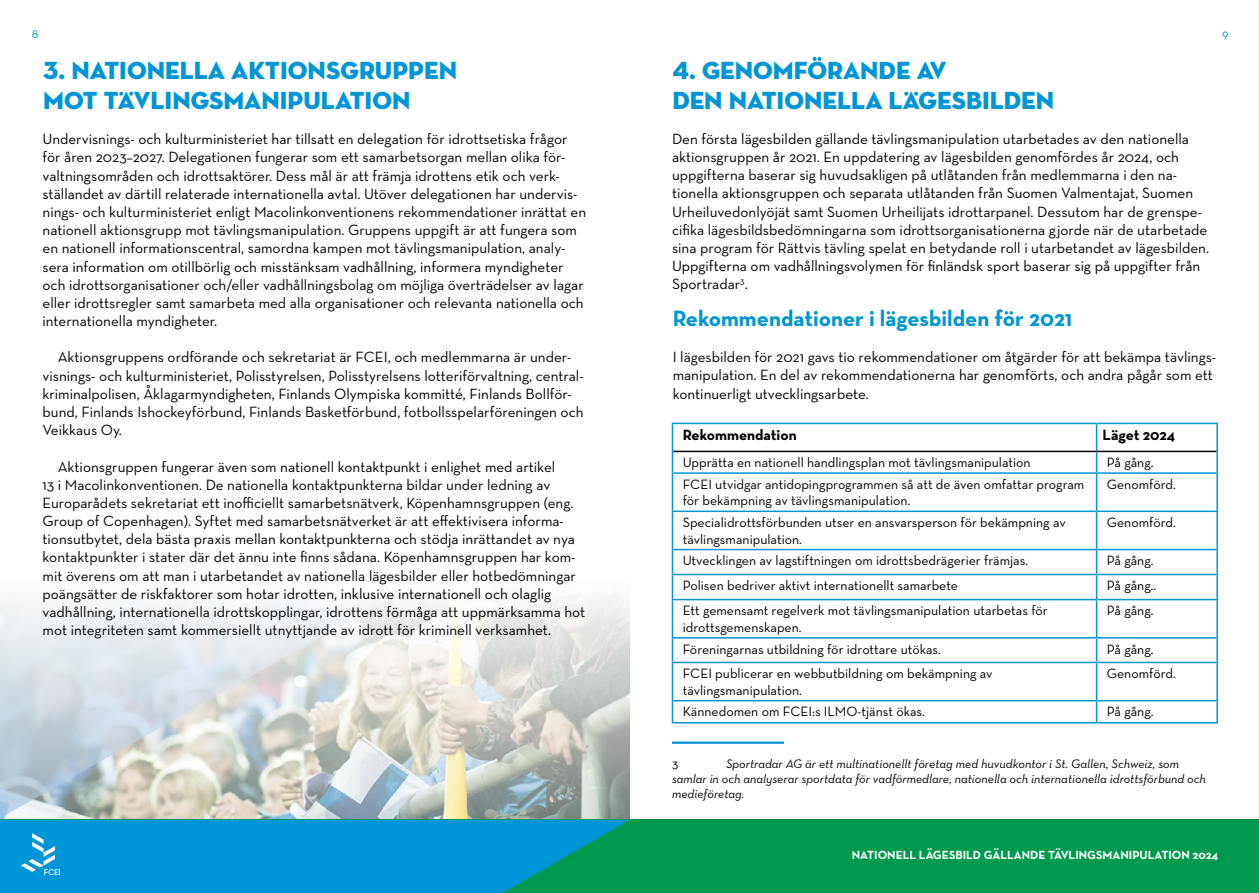
<style>
.page{position:relative;width:1259px;height:893px;background:#fff}
.page>*{position:absolute;margin:0;border:0;box-sizing:border-box;transform-origin:0 0}
.Otsikko_H1{font:25.2px "Neutra Disp Titling";color:#0095d6}
.Väliotsikko{font:700 22.65px "Neutra Text";color:#0095d6}
.Leipis{font:15.15px/18.1px "Neutra Text";color:#000}
.Leipis-2{font:700 15.15px "Neutra Text";color:#000}
.Leipis-3{font:13.8px/16.5px "Neutra Text";color:#000}
.t1{font:italic 12.6px/15.1px "Neutra Text";color:#000}
.t2{font:12.6px "Neutra Text";color:#0095d6}
.t3{font:12.6px "Neutra Text";color:#000}
.t4{font:700 12px "Neutra Text";color:#fff}
</style>
<div class="page">
<img style="left:0;top:595px;width:629px;height:225px">
<hr style="left:672px;top:741px;width:112px;height:3px;background:#0095d6">
<hr style="left:671px;top:423px;width:425px;height:1px;background:#0095d6">
<hr style="left:671px;top:424px;width:2px;height:27px;background:#0095d6">
<hr style="left:1096px;top:423px;width:122px;height:1px;background:#0095d6">
<hr style="left:1216px;top:424px;width:2px;height:27px;background:#0095d6">
<hr style="left:671px;top:451px;width:2px;height:21px;background:#0095d6">
<svg style="left:1096px;top:424px;width:1px;height:48px"></svg>
<hr style="left:1216px;top:451px;width:2px;height:21px;background:#0095d6">
<hr style="left:671px;top:472px;width:425px;height:2px;background:#0095d6">
<hr style="left:671px;top:474px;width:2px;height:37px;background:#0095d6">
<hr style="left:1096px;top:472px;width:122px;height:2px;background:#0095d6">
<hr style="left:1096px;top:474px;width:1px;height:37px;background:#0095d6">
<hr style="left:1216px;top:474px;width:2px;height:37px;background:#0095d6">
<hr style="left:671px;top:511px;width:425px;height:1px;background:#0095d6">
<hr style="left:671px;top:512px;width:2px;height:37px;background:#0095d6">
<hr style="left:1096px;top:511px;width:122px;height:1px;background:#0095d6">
<hr style="left:1096px;top:512px;width:1px;height:37px;background:#0095d6">
<hr style="left:1216px;top:512px;width:2px;height:37px;background:#0095d6">
<hr style="left:671px;top:549px;width:425px;height:1px;background:#0095d6">
<hr style="left:671px;top:550px;width:2px;height:24px;background:#0095d6">
<hr style="left:1096px;top:549px;width:122px;height:1px;background:#0095d6">
<hr style="left:1216px;top:550px;width:2px;height:24px;background:#0095d6">
<hr style="left:671px;top:574px;width:425px;height:1px;background:#0095d6">
<hr style="left:671px;top:575px;width:2px;height:24px;background:#0095d6">
<hr style="left:1096px;top:574px;width:122px;height:1px;background:#0095d6">
<svg style="left:1096px;top:550px;width:1px;height:49px"></svg>
<hr style="left:1216px;top:575px;width:2px;height:24px;background:#0095d6">
<hr style="left:671px;top:599px;width:425px;height:1px;background:#0095d6">
<hr style="left:671px;top:600px;width:2px;height:37px;background:#0095d6">
<hr style="left:1096px;top:599px;width:122px;height:1px;background:#0095d6">
<hr style="left:1096px;top:600px;width:1px;height:37px;background:#0095d6">
<hr style="left:1216px;top:600px;width:2px;height:37px;background:#0095d6">
<hr style="left:671px;top:637px;width:425px;height:2px;background:#0095d6">
<hr style="left:671px;top:639px;width:2px;height:23px;background:#0095d6">
<hr style="left:1096px;top:637px;width:122px;height:2px;background:#0095d6">
<svg style="left:1096px;top:639px;width:1px;height:23px"></svg>
<hr style="left:1216px;top:639px;width:2px;height:23px;background:#0095d6">
<hr style="left:671px;top:662px;width:425px;height:1px;background:#0095d6">
<hr style="left:671px;top:663px;width:2px;height:37px;background:#0095d6">
<hr style="left:1096px;top:662px;width:122px;height:1px;background:#0095d6">
<hr style="left:1096px;top:663px;width:1px;height:37px;background:#0095d6">
<hr style="left:1216px;top:663px;width:2px;height:37px;background:#0095d6">
<hr style="left:671px;top:700px;width:425px;height:1px;background:#0095d6">
<hr style="left:671px;top:701px;width:2px;height:21px;background:#0095d6">
<hr style="left:1096px;top:700px;width:122px;height:1px;background:#0095d6">
<svg style="left:1096px;top:701px;width:1px;height:21px"></svg>
<hr style="left:1216px;top:701px;width:2px;height:21px;background:#0095d6">
<hr style="left:671px;top:722px;width:425px;height:1px;background:#0095d6">
<hr style="left:1096px;top:722px;width:122px;height:1px;background:#0095d6">
<hr style="left:673px;top:451px;width:423px;height:1px;background:#000">
<hr style="left:1096px;top:451px;width:120px;height:1px;background:#000">
<div style="left:0;top:820px;width:1259px;height:73px;background:#009a4e"></div>
<svg style="left:0;top:820px;width:629px;height:73px;fill:#0095d6"></svg>
<svg style="left:21px;top:833px;width:39px;height:42px"></svg>
<p class="t2" style="left:32px;top:26px;width:8px">8</p>
<p class="t2" style="left:1222px;top:26px;width:8px">9</p>
<h1 class="Otsikko_H1" style="left:43px;top:55px;width:415px">3. NATIONELLA AKTIONSGRUPPEN</h1>
<h1 class="Otsikko_H1" style="left:43px;top:85px;width:369px">MOT TÄVLINGSMANIPULATION</h1>
<p class="Leipis" style="left:43px;top:130px;width:545px">Undervisnings- och kulturministeriet har tillsatt en delegation för idrottsetiska frågor för åren 2023–2027. Delegationen fungerar som ett samarbetsorgan mellan olika för&shy;valtningsområden och idrottsaktörer. Dess mål är att främja idrottens etik och verk&shy;ställandet av därtill relaterade internationella avtal. Utöver delegationen har undervis&shy;nings- och kulturministeriet enligt Macolinkonventionens rekommendationer inrättat en nationell aktionsgrupp mot tävlingsmanipulation. Gruppens uppgift är att fungera som en nationell informationscentral, samordna kampen mot tävlingsmanipulation, analy&shy;sera information om otillbörlig och misstänksam vadhållning, informera myndigheter och idrottsorganisationer och/eller vadhållningsbolag om möjliga överträdelser av lagar eller idrottsregler samt samarbeta med alla organisationer och relevanta nationella och internationella myndigheter.</p>
<p class="Leipis" style="left:43px;top:348px;width:542px;text-indent:15px">Aktionsgruppens ordförande och sekretariat är FCEI, och medlemmarna är under&shy;visnings- och kulturministeriet, Polisstyrelsen, Polisstyrelsens lotteriförvaltning, central&shy;kriminalpolisen, Åklagarmyndigheten, Finlands Olympiska kommitté, Finlands Bollför&shy;bund, Finlands Ishockeyförbund, Finlands Basketförbund, fotbollsspelarföreningen och Veikkaus Oy.</p>
<p class="Leipis" style="left:43px;top:457px;width:544px;text-indent:15px">Aktionsgruppen fungerar även som nationell kontaktpunkt i enlighet med artikel<br>13 i Macolinkonventionen. De nationella kontaktpunkterna bildar under ledning av Europarådets sekretariat ett inofficiellt samarbetsnätverk, Köpenhamnsgruppen (eng.<br>Group of Copenhagen). Syftet med samarbetsnätverket är att effektivisera informa&shy;tionsutbytet, dela bästa praxis mellan kontaktpunkterna och stödja inrättandet av nya kontaktpunkter i stater där det ännu inte finns sådana. Köpenhamnsgruppen har kom&shy;mit överens om att man i utarbetandet av nationella lägesbilder eller hotbedömningar poängsätter de riskfaktorer som hotar idrotten, inklusive internationell och olaglig vadhållning, internationella idrottskopplingar, idrottens förmåga att uppmärksamma hot mot integriteten samt kommersiellt utnyttjande av idrott för kriminell verksamhet.</p>
<h1 class="Otsikko_H1" style="left:672px;top:55px;width:276px">4. GENOMFÖRANDE AV</h1>
<h1 class="Otsikko_H1" style="left:672px;top:85px;width:383px">DEN NATIONELLA LÄGESBILDEN</h1>
<p class="Leipis" style="left:672px;top:129px;width:538px">Den första lägesbilden gällande tävlingsmanipulation utarbetades av den nationella aktionsgruppen år 2021. En uppdatering av lägesbilden genomfördes år 2024, och uppgifterna baserar sig huvudsakligen på utlåtanden från medlemmarna i den na&shy;tionella aktionsgruppen och separata utlåtanden från Suomen Valmentajat, Suomen Urheiluvedonlyöjät samt Suomen Urheilijats idrottarpanel. Dessutom har de grenspe&shy;cifika lägesbildsbedömningarna som idrottsorganisationerna gjorde när de utarbetade sina program för Rättvis tävling spelat en betydande roll i utarbetandet av lägesbilden.<br>Uppgifterna om vadhållningsvolymen för finländsk sport baserar sig på uppgifter från Sportradar<sup>3</sup>.</p>
<p class="Väliotsikko" style="left:672px;top:304px;width:401px">Rekommendationer i lägesbilden för 2021</p>
<p class="Leipis" style="left:672px;top:348px;width:545px">I lägesbilden för 2021 gavs tio rekommendationer om åtgärder för att bekämpa tävlings&shy;manipulation. En del av rekommendationerna har genomförts, och andra pågår som ett kontinuerligt utvecklingsarbete.</p>
<p class="Leipis-2" style="left:682px;top:425px;width:115px">Rekommendation</p>
<p class="Leipis-2" style="left:1102px;top:425px;width:74px">Läget 2024</p>
<p class="Leipis-3" style="left:682px;top:454px;width:349px">Upprätta en nationell handlingsplan mot tävlingsmanipulation</p>
<p class="Leipis-3" style="left:1107px;top:454px;width:48px">På gång.</p>
<p class="Leipis-3" style="left:682px;top:476px;width:403px">FCEI utvidgar antidopingprogrammen så att de även omfattar program för bekämpning av tävlingsmanipulation.</p>
<p class="Leipis-3" style="left:1107px;top:476px;width:71px">Genomförd.</p>
<p class="Leipis-3" style="left:682px;top:514px;width:384px">Specialidrottsförbunden utser en ansvarsperson för bekämpning av tävlingsmanipulation.</p>
<p class="Leipis-3" style="left:1107px;top:514px;width:71px">Genomförd.</p>
<p class="Leipis-3" style="left:682px;top:552px;width:347px">Utvecklingen av lagstiftningen om idrottsbedrägerier främjas.</p>
<p class="Leipis-3" style="left:1107px;top:552px;width:48px">På gång.</p>
<p class="Leipis-3" style="left:682px;top:577px;width:277px">Polisen bedriver aktivt internationellt samarbete</p>
<p class="Leipis-3" style="left:1107px;top:577px;width:51px">På gång..</p>
<p class="Leipis-3" style="left:682px;top:602px;width:367px">Ett gemensamt regelverk mot tävlingsmanipulation utarbetas för idrottsgemenskapen.</p>
<p class="Leipis-3" style="left:1107px;top:602px;width:48px">På gång.</p>
<p class="Leipis-3" style="left:682px;top:640px;width:260px">Föreningarnas utbildning för idrottare utökas.</p>
<p class="Leipis-3" style="left:1107px;top:640px;width:48px">På gång.</p>
<p class="Leipis-3" style="left:682px;top:665px;width:311px">FCEI publicerar en webbutbildning om bekämpning av tävlingsmanipulation.</p>
<p class="Leipis-3" style="left:1107px;top:665px;width:71px">Genomförd.</p>
<p class="Leipis-3" style="left:682px;top:703px;width:244px">Kännedomen om FCEI:s ILMO-tjänst ökas.</p>
<p class="Leipis-3" style="left:1107px;top:703px;width:48px">På gång.</p>
<p class="t1" style="left:672px;top:756px;width:535px;text-indent:54px">Sportradar AG är ett multinationellt företag med huvudkontor i St. Gallen, Schweiz, som samlar in och analyserar sportdata för vadförmedlare, nationella och internationella idrottsförbund och medieföretag.</p>
<p class="t3" style="left:672px;top:756px;width:8px">3</p>
<p class="t4" style="left:852px;top:847px;width:368px">NATIONELL LÄGESBILD GÄLLANDE TÄVLINGSMANIPULATION 2024</p>
</div>
